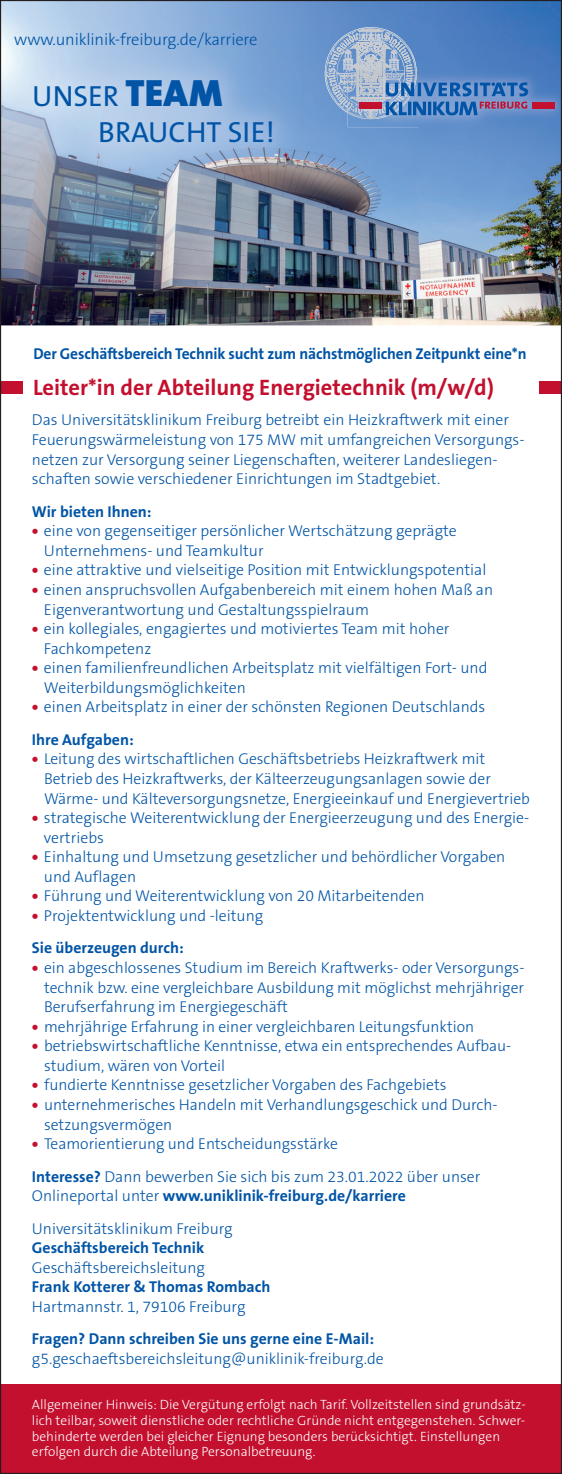
<style>
.page{position:relative;width:562px;height:1474px;background:#fff}
.page>*{position:absolute;margin:0;border:0;box-sizing:border-box;transform-origin:0 0}
.t1{font:29.25px/36px "The Sans B5 Plain";color:#0154a6}
.t2{font:700 22.5px "The Sans B7";color:#c3102e}
.t3{font:300 16.65px "The Sans B3";letter-spacing:-.01em;color:#0154a6}
.t4{font:300 15.75px/19.6px "The Sans B3";color:#0154a6}
.t5{font:700 15.75px "The Sans B7";color:#0154a6}
.t6{font:300 13.5px/15.8px "The Sans B3";color:#fff}
.s1{font-family:"The Sans Black Caps";font-size:38.25px}
.s2{font-family:"The Sans B8";font-weight:800;color:#c3102e}
.s3{font-family:"The Sans B7";font-weight:700}
.s4{font-family:"The Sans B3";font-weight:300}
</style>
<div class="page">
<img style="left:2px;top:2px;width:557px;height:323px">
<img style="left:347px;top:70px;width:212px;height:57px">
<div style="left:531px;top:102px;width:23px;height:6px;background:#c3102e"></div>
<svg style="left:323px;top:27px;width:205px;height:93px;background:#6d91c3"></svg>
<img style="left:5px;top:50px;width:297px;height:122px">
<div style="left:0;top:1384px;width:561px;height:89px;background:#c3102e"></div>
<div style="left:0;top:381px;width:22px;height:13px;background:#c3102e"></div>
<div style="left:539px;top:381px;width:22px;height:13px;background:#c3102e"></div>
<p class="t3" style="left:14px;top:30px;width:244px">www.uniklinik-freiburg.de/karriere</p>
<h1 class="t1" style="left:98px;top:79px;width:178px;text-indent:-66px">UNSER <span class="s1">TEAM<br></span>BRAUCHT SIE!</h1>
<p class="t5" style="left:33px;top:345px;width:494px">Der Geschäftsbereich Technik sucht zum nächstmöglichen Zeitpunkt eine*n</p>
<h2 class="t2" style="left:33px;top:375px;width:462px">Leiter*in der Abteilung Energietechnik (m/w/d)</h2>
<p class="t4" style="left:32px;top:411px;width:493px">Das Universitätsklinikum Freiburg betreibt ein Heizkraftwerk mit einer Feuerungswärmeleistung von 175 MW mit umfangreichen Versorgungs&shy;netzen zur Versorgung seiner Liegenschaften, weiterer Landesliegen&shy;schaften sowie verschiedener Einrichtungen im Stadtgebiet.</p>
<p class="t5" style="left:32px;top:503px;width:121px">Wir bieten Ihnen:</p>
<p class="t4" style="left:44px;top:521px;width:414px;text-indent:-12px"><span class="s2">•</span> eine von gegenseitiger persönlicher Wertschätzung geprägte<br>Unternehmens- und Teamkultur</p>
<p class="t4" style="left:32px;top:561px;width:455px"><span class="s2">•</span> eine attraktive und vielseitige Position mit Entwicklungspotential</p>
<p class="t4" style="left:44px;top:580px;width:450px;text-indent:-12px"><span class="s2">•</span> einen anspruchsvollen Aufgabenbereich mit einem hohen Maß an<br>Eigenverantwortung und Gestaltungsspielraum</p>
<p class="t4" style="left:44px;top:619px;width:407px;text-indent:-12px"><span class="s2">•</span> ein kollegiales, engagiertes und motiviertes Team mit hoher<br>Fachkompetenz</p>
<p class="t4" style="left:44px;top:659px;width:444px;text-indent:-12px"><span class="s2">•</span> einen familienfreundlichen Arbeitsplatz mit vielfältigen Fort- und<br>Weiterbildungsmöglichkeiten</p>
<p class="t4" style="left:32px;top:698px;width:454px"><span class="s2">•</span> einen Arbeitsplatz in einer der schönsten Regionen Deutschlands</p>
<p class="t5" style="left:32px;top:731px;width:103px">Ihre Aufgaben:</p>
<p class="t4" style="left:44px;top:750px;width:487px;text-indent:-12px"><span class="s2">•</span> Leitung des wirtschaftlichen Geschäftsbetriebs Heizkraftwerk mit<br>Betrieb des Heizkraftwerks, der Kälteerzeugungsanlagen sowie der<br>Wärme- und Kälteversorgungsnetze, Energieeinkauf und Energievertrieb</p>
<p class="t4" style="left:44px;top:808px;width:486px;text-indent:-12px"><span class="s2">•</span> strategische Weiterentwicklung der Energieerzeugung und des Energie&shy;vertriebs</p>
<p class="t4" style="left:44px;top:847px;width:462px;text-indent:-12px"><span class="s2">•</span> Einhaltung und Umsetzung gesetzlicher und behördlicher Vorgaben und Auflagen</p>
<p class="t4" style="left:32px;top:887px;width:394px"><span class="s2">•</span> Führung und Weiterentwicklung von 20 Mitarbeitenden</p>
<p class="t4" style="left:32px;top:906px;width:233px"><span class="s2">•</span> Projektentwicklung und -leitung</p>
<p class="t5" style="left:32px;top:939px;width:153px">Sie überzeugen durch:</p>
<p class="t4" style="left:44px;top:958px;width:481px;text-align:justify;text-indent:-12px"><span class="s2">•</span> ein abgeschlossenes Studium im Bereich Kraftwerks- oder Versorgungs&shy;technik bzw. eine vergleichbare Ausbildung mit möglichst mehrjähriger Berufserfahrung im Energiegeschäft</p>
<p class="t4" style="left:32px;top:1017px;width:443px"><span class="s2">•</span> mehrjährige Erfahrung in einer vergleichbaren Leitungsfunktion</p>
<p class="t4" style="left:44px;top:1036px;width:468px;text-indent:-12px"><span class="s2">•</span> betriebswirtschaftliche Kenntnisse, etwa ein entsprechendes Aufbau&shy;studium, wären von Vorteil</p>
<p class="t4" style="left:32px;top:1076px;width:416px"><span class="s2">•</span> fundierte Kenntnisse gesetzlicher Vorgaben des Fachgebiets</p>
<p class="t4" style="left:44px;top:1095px;width:454px;text-indent:-12px"><span class="s2">•</span> unternehmerisches Handeln mit Verhandlungsgeschick und Durch&shy;setzungsvermögen</p>
<p class="t4" style="left:32px;top:1128px;width:449px;line-height:32.4px"><span class="s2">•</span> Teamorientierung und Entscheidungsstärke<br><span class="s3">Interesse?</span> Dann bewerben Sie sich bis zum 23.01.2022 über unser</p>
<p class="t5" style="left:32px;top:1187px;width:375px"><span class="s4">Onlineportal unter</span> www.uniklinik-freiburg.de/karriere</p>
<p class="t4" style="left:32px;top:1218px;width:202px">Universitätsklinikum Freiburg</p>
<p class="t5" style="left:32px;top:1239px;width:174px">Geschäftsbereich Technik</p>
<p class="t4" style="left:32px;top:1258px;width:174px">Geschäftsbereichsleitung</p>
<p class="t5" style="left:32px;top:1278px;width:240px">Frank Kotterer &amp; Thomas Rombach</p>
<p class="t4" style="left:32px;top:1297px;width:215px">Hartmannstr. 1, 79106 Freiburg</p>
<p class="t5" style="left:32px;top:1330px;width:343px">Fragen? Dann schreiben Sie uns gerne eine E-Mail:</p>
<p class="t4" style="left:32px;top:1349px;width:353px">g5.geschaeftsbereichsleitung@uniklinik-freiburg.de</p>
<p class="t6" style="left:32px;top:1396px;width:495px">Allgemeiner Hinweis: Die Vergütung erfolgt nach Tarif. Vollzeitstellen sind grundsätz&shy;lich teilbar, soweit dienstliche oder rechtliche Gründe nicht entgegenstehen. Schwer&shy;behinderte werden bei gleicher Eignung besonders berücksichtigt. Einstellungen erfolgen durch die Abteilung Personalbetreuung.</p>
</div>
